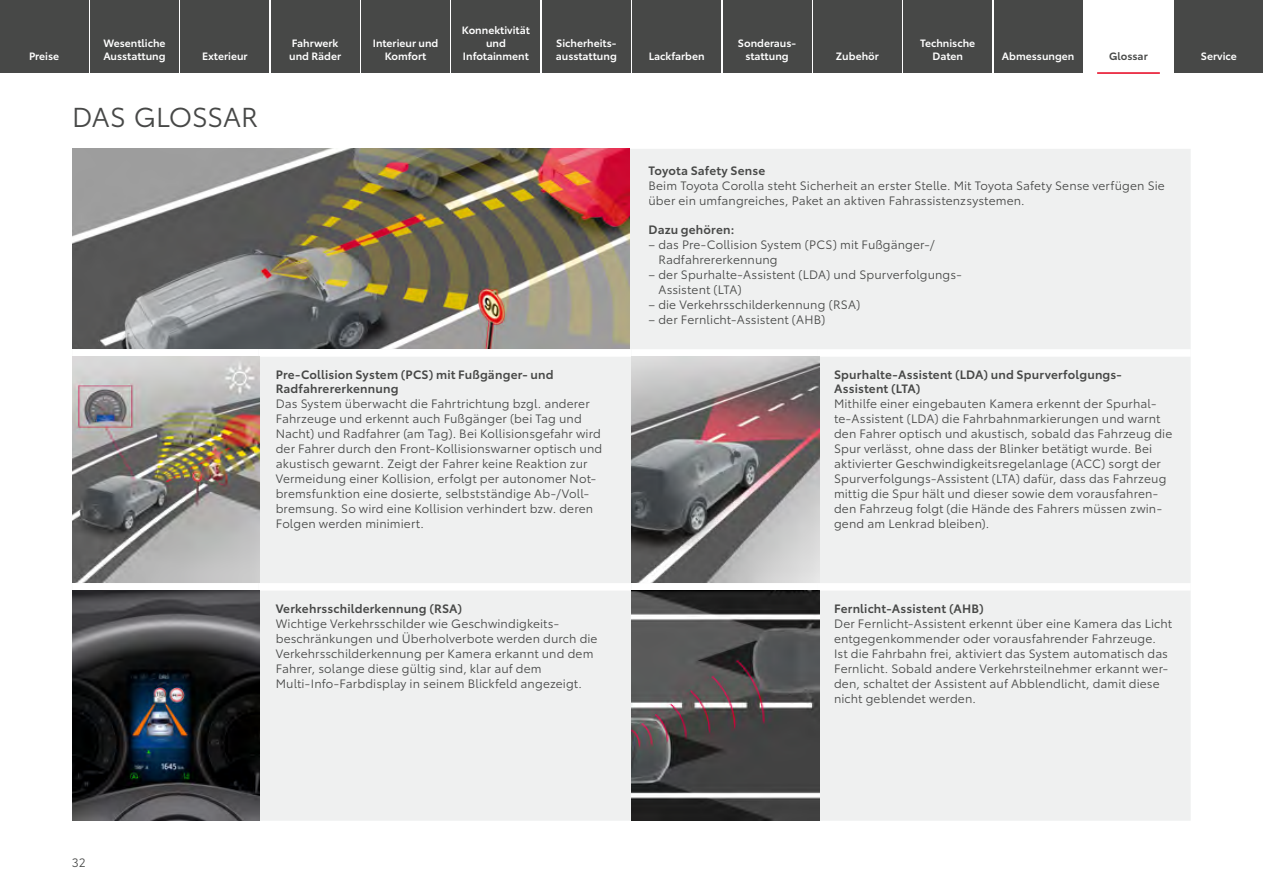
<style>
.page{position:relative;width:1263px;height:893px;background:#fff}
.page>*{position:absolute;margin:0;border:0;box-sizing:border-box;transform-origin:0 0}
._1_Headline{font:27px "Toyota Type";letter-spacing:-.01em;color:#474847}
._1_Glossar_Copy{font:12px/15px "Toyota Type";letter-spacing:.01em;color:#474847}
._1_Glossar_Head{font:600 12px/14.2px "Toyota Type";letter-spacing:.015em;color:#474847}
._1_Verlinkung{font:600 10.5px/12.6px "Toyota Type";color:#fff;text-align:center}
._1_Verlinkung_aktuel{font:600 10.5px "Toyota Type";color:#474847}
</style>
<div class="page">
<div style="left:72px;top:149px;width:1119px;height:672px;background:#eff0f0"></div>
<div style="left:72px;top:349px;width:187px;height:8px;background:#fff"></div>
<div style="left:259px;top:349px;width:372px;height:8px;background:#fff"></div>
<div style="left:631px;top:349px;width:186px;height:8px;background:#fff"></div>
<div style="left:817px;top:349px;width:374px;height:8px;background:#fff"></div>
<div style="left:72px;top:583px;width:187px;height:8px;background:#fff"></div>
<div style="left:259px;top:583px;width:372px;height:8px;background:#fff"></div>
<div style="left:631px;top:583px;width:186px;height:8px;background:#fff"></div>
<div style="left:817px;top:583px;width:374px;height:8px;background:#fff"></div>
<img style="left:72px;top:149px;width:558px;height:200px">
<img style="left:72px;top:357px;width:188px;height:225px">
<img style="left:631px;top:357px;width:188px;height:225px">
<img style="left:72px;top:591px;width:188px;height:229px">
<img style="left:631px;top:591px;width:188px;height:229px">
<div style="left:0;top:0;width:88px;height:72px;background:#474847"></div>
<div style="left:90px;top:0;width:89px;height:72px;background:#474847"></div>
<div style="left:181px;top:0;width:88px;height:72px;background:#474847"></div>
<div style="left:271px;top:0;width:88px;height:72px;background:#474847"></div>
<div style="left:361px;top:0;width:89px;height:72px;background:#474847"></div>
<div style="left:452px;top:0;width:88px;height:72px;background:#474847"></div>
<div style="left:542px;top:0;width:88px;height:72px;background:#474847"></div>
<div style="left:632px;top:0;width:89px;height:72px;background:#474847"></div>
<div style="left:723px;top:0;width:88px;height:72px;background:#474847"></div>
<div style="left:813px;top:0;width:88px;height:72px;background:#474847"></div>
<div style="left:904px;top:0;width:88px;height:72px;background:#474847"></div>
<div style="left:994px;top:0;width:88px;height:72px;background:#474847"></div>
<hr style="left:1097px;top:72px;width:63px;height:2px;background:#e7001d">
<div style="left:1175px;top:0;width:88px;height:72px;background:#474847"></div>
<p class="_1_Verlinkung" style="left:29px;top:49px;width:32px">Preise</p>
<p class="_1_Verlinkung" style="left:103px;top:36px;width:64px;text-align:left">Wesentliche<br>Ausstattung</p>
<p class="_1_Verlinkung" style="left:202px;top:49px;width:47px">Exterieur</p>
<p class="_1_Headline" style="left:72px;top:97px;width:187px">DAS GLOSSAR</p>
<p class="_1_Verlinkung" style="left:289px;top:36px;width:53px;text-align:left">Fahrwerk und Räder</p>
<p class="_1_Verlinkung" style="left:373px;top:36px;width:67px">Interieur und<br>Komfort</p>
<p class="_1_Verlinkung" style="left:462px;top:23px;width:69px">Konnektivität und<br>Infotainment</p>
<p class="_1_Verlinkung" style="left:556px;top:36px;width:63px;text-align:left">Sicherheits&shy;ausstattung</p>
<p class="_1_Glossar_Head" style="left:276px;top:366px;width:279px">Pre-Collision System (PCS) mit Fußgänger- und<br>Radfahrererkennung</p>
<p class="_1_Glossar_Copy" style="left:276px;top:396px;width:328px">Das System überwacht die Fahrtrichtung bzgl. anderer Fahrzeuge und erkennt auch Fußgänger (bei Tag und Nacht) und Radfahrer (am Tag). Bei Kollisionsgefahr wird der Fahrer durch den Front-Kollisionswarner optisch und akustisch gewarnt. Zeigt der Fahrer keine Reaktion zur Vermeidung einer Kollision, erfolgt per autonomer Not&shy;bremsfunktion eine dosierte, selbstständige Ab-/Voll&shy;bremsung. So wird eine Kollision verhindert bzw. deren Folgen werden minimiert.</p>
<p class="_1_Glossar_Head" style="left:276px;top:600px;width:188px">Verkehrsschilderkennung (RSA)</p>
<p class="_1_Glossar_Copy" style="left:276px;top:615px;width:323px">Wichtige Verkehrsschilder wie Geschwindigkeits&shy;beschränkungen und Überholverbote werden durch die Verkehrsschilderkennung per Kamera erkannt und dem Fahrer, solange diese gültig sind, klar auf dem Multi-Info-Farbdisplay in seinem Blickfeld angezeigt.</p>
<p class="_1_Verlinkung" style="left:649px;top:49px;width:57px">Lackfarben</p>
<p class="_1_Verlinkung" style="left:738px;top:36px;width:60px">Sonderaus&shy;stattung</p>
<p class="_1_Verlinkung" style="left:836px;top:49px;width:44px">Zubehör</p>
<p class="_1_Verlinkung" style="left:920px;top:36px;width:56px">Technische<br>Daten</p>
<p class="_1_Verlinkung" style="left:1002px;top:49px;width:74px">Abmessungen</p>
<p class="_1_Verlinkung_aktuel" style="left:1109px;top:48px;width:40px">Glossar</p>
<p class="_1_Verlinkung" style="left:1201px;top:49px;width:37px">Service</p>
<p class="_1_Glossar_Head" style="left:648px;top:162px;width:118px">Toyota Safety Sense</p>
<p class="_1_Glossar_Copy" style="left:648px;top:177px;width:518px">Beim Toyota Corolla steht Sicherheit an erster Stelle. Mit Toyota Safety Sense verfügen Sie über ein umfangreiches, Paket an aktiven Fahrassistenzsystemen.</p>
<p class="_1_Glossar_Head" style="left:648px;top:222px;width:87px">Dazu gehören:</p>
<p class="_1_Glossar_Copy" style="left:658px;top:236px;width:278px;text-indent:-10px">– das Pre-Collision System (PCS) mit Fußgänger-/<br>Radfahrererkennung</p>
<p class="_1_Glossar_Copy" style="left:658px;top:266px;width:305px;text-indent:-10px">– der Spurhalte-Assistent (LDA) und Spurverfolgungs-<br>Assistent (LTA)</p>
<p class="_1_Glossar_Copy" style="left:648px;top:296px;width:213px">– die Verkehrsschilderkennung (RSA)</p>
<p class="_1_Glossar_Copy" style="left:648px;top:311px;width:178px">– der Fernlicht-Assistent (AHB)</p>
<p class="_1_Glossar_Head" style="left:834px;top:366px;width:288px">Spurhalte-Assistent (LDA) und Spurverfolgungs-<br>Assistent (LTA)</p>
<p class="_1_Glossar_Copy" style="left:834px;top:396px;width:340px">Mithilfe einer eingebauten Kamera erkennt der Spurhal&shy;te-Assistent (LDA) die Fahrbahnmarkierungen und warnt den Fahrer optisch und akustisch, sobald das Fahrzeug die Spur verlässt, ohne dass der Blinker betätigt wurde. Bei aktivierter Geschwindigkeitsregelanlage (ACC) sorgt der Spurverfolgungs-Assistent (LTA) dafür, dass das Fahrzeug mittig die Spur hält und dieser sowie dem vorausfahren&shy;den Fahrzeug folgt (die Hände des Fahrers müssen zwin&shy;gend am Lenkrad bleiben).</p>
<p class="_1_Glossar_Head" style="left:834px;top:600px;width:151px">Fernlicht-Assistent (AHB)</p>
<p class="_1_Glossar_Copy" style="left:834px;top:615px;width:340px">Der Fernlicht-Assistent erkennt über eine Kamera das Licht entgegenkommender oder vorausfahrender Fahrzeuge.<br>Ist die Fahrbahn frei, aktiviert das System automatisch das Fernlicht. Sobald andere Verkehrsteilnehmer erkannt wer&shy;den, schaltet der Assistent auf Abblendlicht, damit diese nicht geblendet werden.</p>
<p class="_1_Glossar_Copy" style="left:72px;top:855px;width:15px">32</p>
</div>
